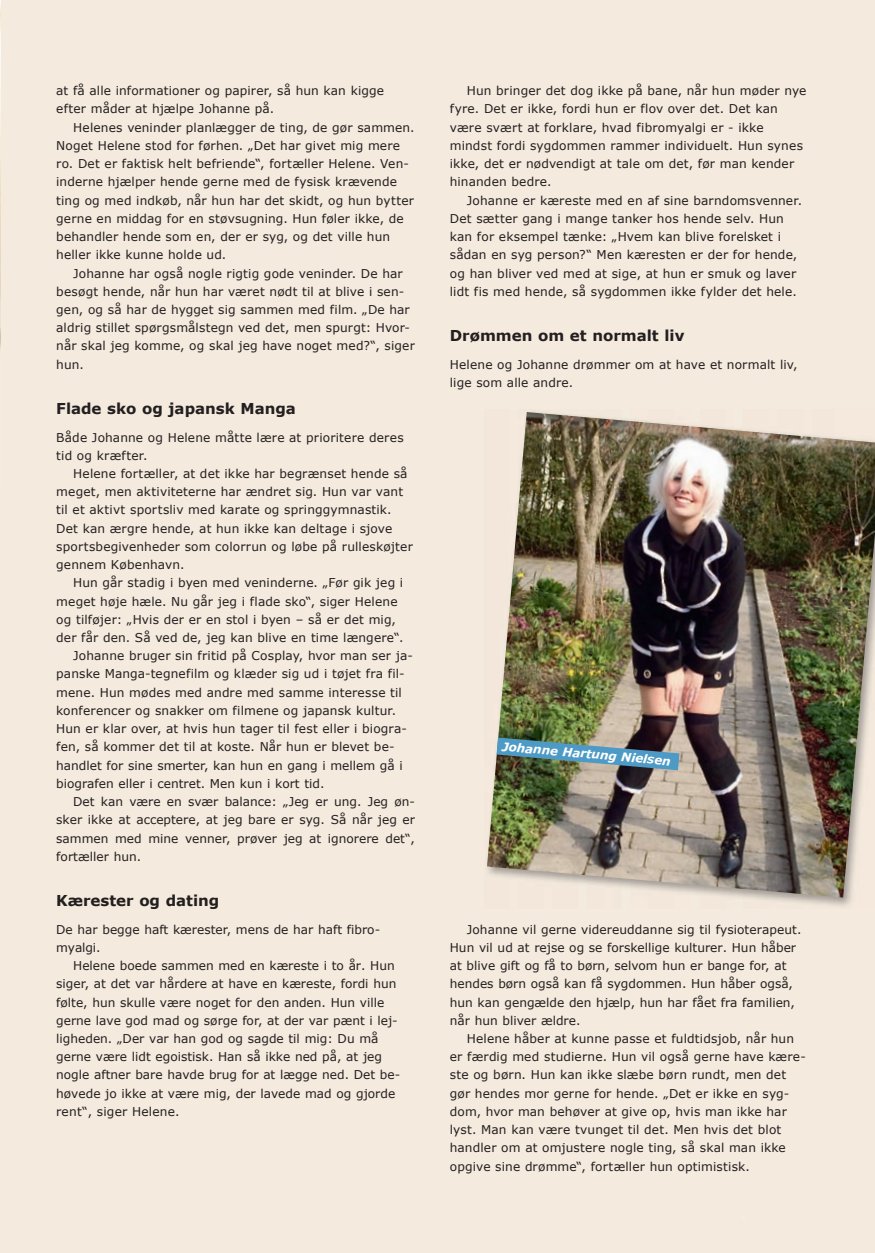
<style>
.page{position:relative;width:875px;height:1253px;background:#fff}
.page>*{position:absolute;margin:0;border:0;box-sizing:border-box;transform-origin:0 0}
.t1{font:700 15px "Verdana";color:#231f20}
.t2{font:12.15px/18.3px "Verdana";letter-spacing:.01em;color:#231f20}
.t3{font:italic 700 12px "Verdana";color:#fff}
</style>
<div class="page">
<div style="left:0;top:0;width:874px;height:1253px;background:#f4eadd"></div>
<img style="left:0;top:2px;width:1px;height:347px">
<img style="left:487px;top:412px;width:387px;height:486px">
<img style="left:496px;top:738px;width:183px;height:32px">
<p class="t2" style="left:56px;top:82px;width:329px">at få alle informationer og papirer, så hun kan kigge efter måder at hjælpe Johanne på.</p>
<p class="t2" style="left:56px;top:118px;width:360px;text-indent:17px">Helenes veninder planlægger de ting, de gør sammen.<br>Noget Helene stod for førhen. „Det har givet mig mere ro. Det er faktisk helt befriende“, fortæller Helene. Ven&shy;inderne hjælper hende gerne med de fysisk krævende ting og med indkøb, når hun har det skidt, og hun bytter gerne en middag for en støvsugning. Hun føler ikke, de behandler hende som en, der er syg, og det ville hun heller ikke kunne holde ud.</p>
<p class="t2" style="left:56px;top:264px;width:360px;text-indent:17px">Johanne har også nogle rigtig gode veninder. De har besøgt hende, når hun har været nødt til at blive i sen&shy;gen, og så har de hygget sig sammen med film. „De har aldrig stillet spørgsmålstegn ved det, men spurgt: Hvor&shy;når skal jeg komme, og skal jeg have noget med?“, siger hun.</p>
<p class="t1" style="left:56px;top:399px;width:241px">Flade sko og japansk Manga</p>
<p class="t2" style="left:56px;top:428px;width:349px">Både Johanne og Helene måtte lære at prioritere deres tid og kræfter.</p>
<p class="t2" style="left:56px;top:465px;width:358px;text-indent:17px">Helene fortæller, at det ikke har begrænset hende så meget, men aktiviteterne har ændret sig. Hun var vant til et aktivt sportsliv med karate og springgymnastik.<br>Det kan ærgre hende, at hun ikke kan deltage i sjove sportsbegivenheder som colorrun og løbe på rulleskøjter gennem København.</p>
<p class="t2" style="left:73px;top:574px;width:331px">Hun går stadig i byen med veninderne. „Før gik jeg i</p>
<p class="t2" style="left:56px;top:592px;width:343px">meget høje hæle. Nu går jeg i flade sko“, siger Helene</p>
<p class="t2" style="left:56px;top:610px;width:341px">og tilføjer: „Hvis der er en stol i byen – så er det mig,</p>
<p class="t2" style="left:56px;top:629px;width:349px">der får den. Så ved de, jeg kan blive en time længere“.</p>
<p class="t2" style="left:73px;top:647px;width:341px">Johanne bruger sin fritid på Cosplay, hvor man ser ja-</p>
<p class="t2" style="left:56px;top:665px;width:350px">panske Manga-tegnefilm og klæder sig ud i tøjet fra fil-</p>
<p class="t2" style="left:56px;top:683px;width:347px">mene. Hun mødes med andre med samme interesse til</p>
<p class="t2" style="left:56px;top:702px;width:341px">konferencer og snakker om filmene og japansk kultur.</p>
<p class="t2" style="left:56px;top:720px;width:352px">Hun er klar over, at hvis hun tager til fest eller i biogra-</p>
<p class="t2" style="left:56px;top:738px;width:340px">fen, så kommer det til at koste. Når hun er blevet be-</p>
<p class="t2" style="left:56px;top:756px;width:348px">handlet for sine smerter, kan hun en gang i mellem gå i</p>
<p class="t2" style="left:56px;top:774px;width:270px">biografen eller i centret. Men kun i kort tid.</p>
<p class="t2" style="left:73px;top:793px;width:343px">Det kan være en svær balance: „Jeg er ung. Jeg øn-</p>
<p class="t2" style="left:56px;top:811px;width:360px">sker ikke at acceptere, at jeg bare er syg. Så når jeg er</p>
<p class="t2" style="left:56px;top:829px;width:360px">sammen med mine venner, prøver jeg at ignorere det“,</p>
<p class="t2" style="left:56px;top:847px;width:87px">fortæller hun.</p>
<p class="t1" style="left:56px;top:891px;width:165px">Kærester og dating</p>
<p class="t2" style="left:56px;top:920px;width:325px">De har begge haft kærester, mens de har haft fibro&shy;myalgi.</p>
<p class="t2" style="left:56px;top:957px;width:345px;text-indent:17px">Helene boede sammen med en kæreste i to år. Hun siger, at det var hårdere at have en kæreste, fordi hun følte, hun skulle være noget for den anden. Hun ville gerne lave god mad og sørge for, at der var pænt i lej&shy;ligheden. „Der var han god og sagde til mig: Du må gerne være lidt egoistisk. Han så ikke ned på, at jeg nogle aftner bare havde brug for at lægge ned. Det be&shy;høvede jo ikke at være mig, der lavede mad og gjorde rent“, siger Helene.</p>
<p class="t2" style="left:450px;top:82px;width:358px;text-indent:17px">Hun bringer det dog ikke på bane, når hun møder nye fyre. Det er ikke, fordi hun er flov over det. Det kan være svært at forklare, hvad fibromyalgi er - ikke mindst fordi sygdommen rammer individuelt. Hun synes ikke, det er nødvendigt at tale om det, før man kender hinanden bedre.</p>
<p class="t2" style="left:450px;top:191px;width:353px;text-indent:17px">Johanne er kæreste med en af sine barndomsvenner.<br>Det sætter gang i mange tanker hos hende selv. Hun kan for eksempel tænke: „Hvem kan blive forelsket i sådan en syg person?“ Men kæresten er der for hende, og han bliver ved med at sige, at hun er smuk og laver lidt fis med hende, så sygdommen ikke fylder det hele.</p>
<p class="t1" style="left:450px;top:326px;width:236px">Drømmen om et normalt liv</p>
<p class="t2" style="left:450px;top:355px;width:349px">Helene og Johanne drømmer om at have et normalt liv, lige som alle andre.</p>
<p class="t3" style="left:502px;top:738px;width:171px;rotate:5deg">Johanne Hartung Nielsen</p>
<p class="t2" style="left:450px;top:920px;width:353px;text-indent:17px">Johanne vil gerne videreuddanne sig til fysioterapeut.<br>Hun vil ud at rejse og se forskellige kulturer. Hun håber at blive gift og få to børn, selvom hun er bange for, at hendes børn også kan få sygdommen. Hun håber også, hun kan gengælde den hjælp, hun har fået fra familien, når hun bliver ældre.</p>
<p class="t2" style="left:450px;top:1030px;width:357px;text-indent:17px">Helene håber at kunne passe et fuldtidsjob, når hun er færdig med studierne. Hun vil også gerne have kære&shy;ste og børn. Hun kan ikke slæbe børn rundt, men det gør hendes mor gerne for hende. „Det er ikke en syg&shy;dom, hvor man behøver at give op, hvis man ikke har lyst. Man kan være tvunget til det. Men hvis det blot handler om at omjustere nogle ting, så skal man ikke opgive sine drømme“, fortæller hun optimistisk.</p>
</div>
